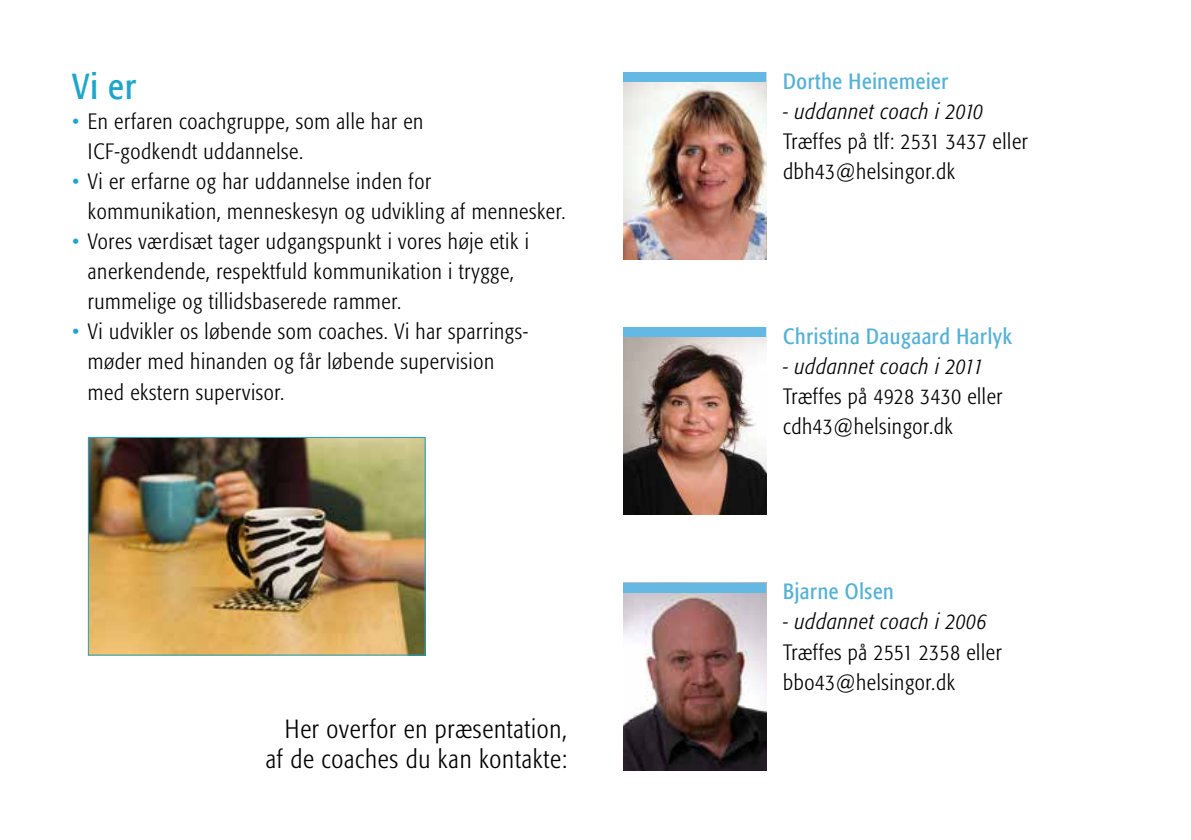
<style>
.page{position:relative;width:1191px;height:840px;background:#fff}
.page>*{position:absolute;margin:0;border:0;box-sizing:border-box;transform-origin:0 0}
.t1{font:condensed 36px "Formata";color:#1da6ca}
.t2{font:300 condensed 26px/30px "Formata";letter-spacing:.03em;color:#000;text-align:right}
.t3{font:300 condensed 22px/30px "Formata";letter-spacing:.03em;color:#000}
.t4{font:italic 300 condensed 22px "Formata";letter-spacing:.03em;color:#000}
.t5{font:condensed 22px "Formata";letter-spacing:.03em;color:#54b1d5}
.s1{color:#1da6ca}
</style>
<div class="page">
<img style="left:624px;top:81px;width:142px;height:178px">
<img style="left:624px;top:336px;width:142px;height:178px">
<img style="left:624px;top:592px;width:142px;height:177px">
<div style="left:624px;top:72px;width:142px;height:9px;background:#64b9e4"></div>
<div style="left:624px;top:327px;width:142px;height:9px;background:#64b9e4"></div>
<div style="left:624px;top:582px;width:142px;height:10px;background:#64b9e4"></div>
<img style="left:90px;top:439px;width:333px;height:214px">
<div style="left:88px;top:437px;width:337px;height:218px;border:1px solid #1da6ca"></div>
<h1 class="t1" style="left:72px;top:65px;width:66px">Vi er</h1>
<p class="t3" style="left:88px;top:107px;width:337px;text-indent:-16px"><span class="s1">•</span> En erfaren coachgruppe, som alle har en<br>ICF-godkendt uddannelse.</p>
<p class="t3" style="left:88px;top:167px;width:479px;text-indent:-16px"><span class="s1">•</span> Vi er erfarne og har uddannelse inden for kommunikation, menneskesyn og udvikling af mennesker.</p>
<p class="t3" style="left:88px;top:227px;width:442px;text-indent:-16px"><span class="s1">•</span> Vores værdisæt tager udgangspunkt i vores høje etik i anerkendende, respektfuld kommunikation i trygge, rummelige og tillidsbaserede rammer.</p>
<p class="t3" style="left:88px;top:317px;width:442px;text-indent:-16px"><span class="s1">•</span> Vi udvikler os løbende som coaches. Vi har sparrings&shy;møder med hinanden og får løbende supervision med ekstern supervisor.</p>
<p class="t2" style="left:266px;top:713px;width:303px">Her overfor en præsentation, af de coaches du kan kontakte:</p>
<p class="t5" style="left:783px;top:68px;width:167px">Dorthe Heinemeier</p>
<p class="t4" style="left:783px;top:98px;width:202px">- uddannet coach i 2010</p>
<p class="t3" style="left:783px;top:126px;width:246px">Træffes på tlf: 2531 3437 eller dbh43@helsingor.dk</p>
<p class="t5" style="left:783px;top:323px;width:230px">Christina Daugaard Harlyk</p>
<p class="t4" style="left:783px;top:353px;width:202px">- uddannet coach i 2011</p>
<p class="t3" style="left:783px;top:381px;width:221px">Træffes på 4928 3430 eller cdh43@helsingor.dk</p>
<p class="t5" style="left:783px;top:578px;width:112px">Bjarne Olsen</p>
<p class="t4" style="left:783px;top:609px;width:205px">- uddannet coach i 2006</p>
<p class="t3" style="left:783px;top:636px;width:220px">Træffes på 2551 2358 eller bbo43@helsingor.dk</p>
</div>
